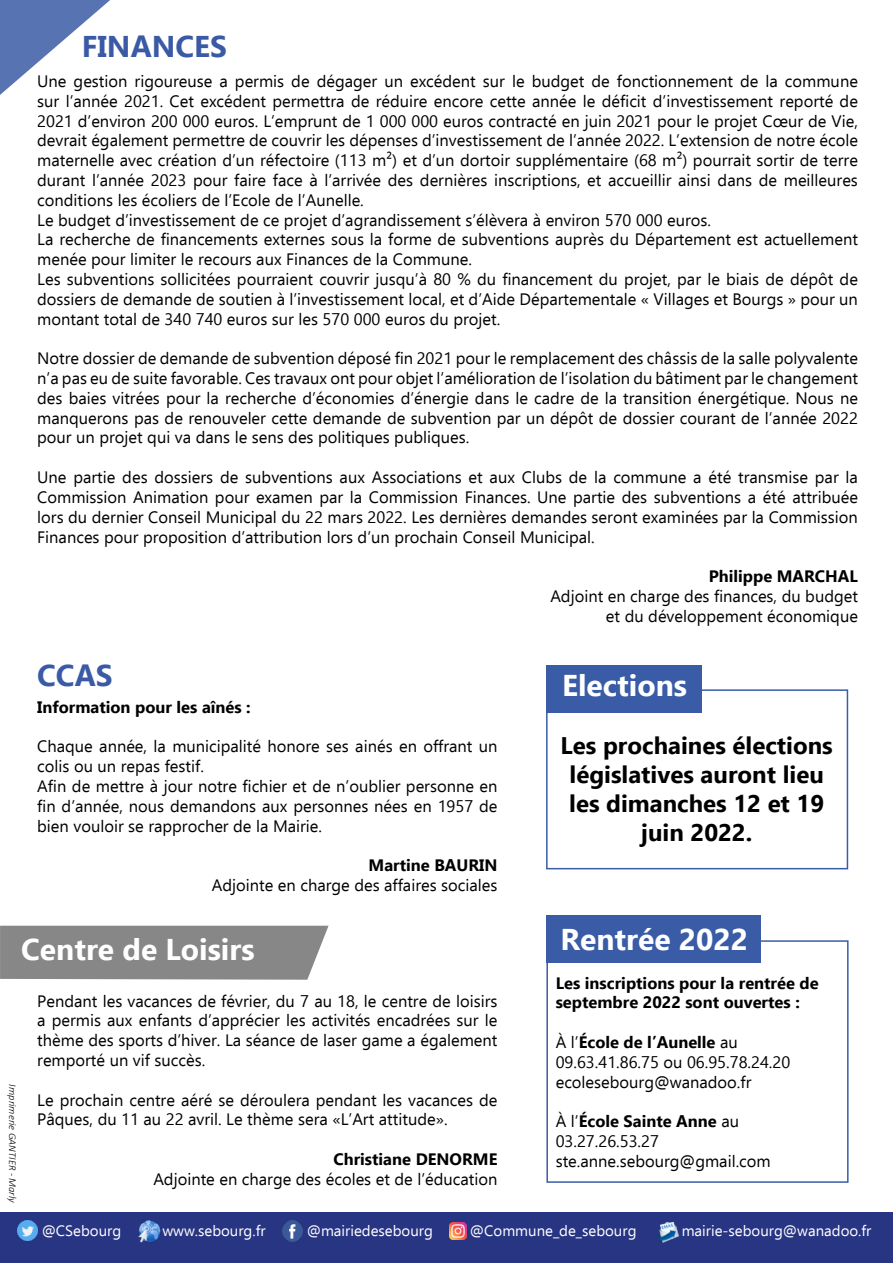
<style>
.page{position:relative;width:893px;height:1263px;background:#fff}
.page>*{position:absolute;margin:0;border:0;box-sizing:border-box;transform-origin:0 0}
.t1{font:700 30px "Ebrima";color:#fff}
.t2{font:700 30px "Ebrima";color:#3b5aa5}
.t3{font:700 24px/28.8px "Ebrima";color:#000;text-align:center}
.t4{font:16.5px/19.8px "Ebrima";color:#000}
.t5{font:700 16.5px/19.8px "Ebrima";color:#000}
.t6{font:15px "Ebrima";color:#fff}
.t7{font:italic 300 10.5px "Calibri";color:#000}
.s1{font-weight:700}
</style>
<div class="page">
<div style="left:546px;top:940px;width:302px;height:243px;border:2px solid #3a5ca7"></div>
<svg style="left:0;top:0;width:110px;height:95px"></svg>
<div style="left:0;top:1213px;width:893px;height:50px;background:#283583"></div>
<img style="left:17px;top:1220px;width:20px;height:21px">
<img style="left:138px;top:1221px;width:22px;height:21px">
<img style="left:283px;top:1221px;width:20px;height:20px">
<img style="left:449px;top:1222px;width:18px;height:18px">
<img style="left:658px;top:1222px;width:21px;height:20px">
<div style="left:546px;top:915px;width:215px;height:48px;background:#3a5ca7"></div>
<div style="left:0;top:926px;width:329px;height:54px;background:#878787"></div>
<div style="left:546px;top:689px;width:302px;height:180px;border:2px solid #3a5ca7"></div>
<div style="left:546px;top:665px;width:156px;height:48px;background:#3a5ca7"></div>
<h1 class="t2" style="left:82px;top:23px;width:147px">FINANCES</h1>
<p class="t4" style="left:37px;top:71px;width:822px">Une gestion rigoureuse a permis de dégager un excédent sur le budget de fonctionnement de la commune sur l’année 2021. Cet excédent permettra de réduire encore cette année le déficit d’investissement reporté de 2021 d’environ 200 000 euros. L’emprunt de 1 000 000 euros contracté en juin 2021 pour le projet Cœur de Vie, devrait également permettre de couvrir les dépenses d’investissement de l’année 2022. L’extension de notre école maternelle avec création d’un réfectoire (113 m²) et d’un dortoir supplémentaire (68 m²) pourrait sortir de terre durant l’année 2023 pour faire face à l’arrivée des dernières inscriptions, et accueillir ainsi dans de meilleures conditions les écoliers de l’Ecole de l’Aunelle.<br>Le budget d’investissement de ce projet d’agrandissement s’élèvera à environ 570 000 euros.<br>La recherche de financements externes sous la forme de subventions auprès du Département est actuellement menée pour limiter le recours aux Finances de la Commune.<br>Les subventions sollicitées pourraient couvrir jusqu’à 80 % du financement du projet, par le biais de dépôt de dossiers de demande de soutien à l’investissement local, et d’Aide Départementale « Villages et Bourgs » pour un montant total de 340 740 euros sur les 570 000 euros du projet.</p>
<p class="t4" style="left:37px;top:348px;width:822px;text-align:justify">Notre dossier de demande de subvention déposé fin 2021 pour le remplacement des châssis de la salle polyvalente n’a pas eu de suite favorable. Ces travaux ont pour objet l’amélioration de l’isolation du bâtiment par le changement des baies vitrées pour la recherche d’économies d’énergie dans le cadre de la transition énergétique. Nous ne manquerons pas de renouveler cette demande de subvention par un dépôt de dossier courant de l’année 2022 pour un projet qui va dans le sens des politiques publiques.</p>
<p class="t4" style="left:37px;top:467px;width:822px;text-align:justify">Une partie des dossiers de subventions aux Associations et aux Clubs de la commune a été transmise par la Commission Animation pour examen par la Commission Finances. Une partie des subventions a été attribuée lors du dernier Conseil Municipal du 22 mars 2022. Les dernières demandes seront examinées par la Commission Finances pour proposition d’attribution lors d’un prochain Conseil Municipal.</p>
<p class="t5" style="left:709px;top:565px;width:151px">Philippe MARCHAL</p>
<p class="t4" style="left:550px;top:586px;width:309px;text-align:right">Adjoint en charge des finances, du budget et du développement économique</p>
<h1 class="t2" style="left:37px;top:652px;width:77px">CCAS</h1>
<h1 class="t1" style="left:562px;top:662px;width:126px">Elections</h1>
<p class="t5" style="left:37px;top:696px;width:215px">Information pour les aînés :</p>
<p class="t4" style="left:37px;top:736px;width:462px">Chaque année, la municipalité honore ses ainés en offrant un colis ou un repas festif.<br>Afin de mettre à jour notre fichier et de n’oublier personne en fin d’année, nous demandons aux personnes nées en 1957 de bien vouloir se rapprocher de la Mairie.</p>
<p class="t5" style="left:369px;top:854px;width:130px">Martine BAURIN</p>
<p class="t4" style="left:212px;top:875px;width:287px">Adjointe en charge des affaires sociales</p>
<h2 class="t3" style="left:561px;top:730px;width:274px">Les prochaines élections législatives auront lieu les dimanches 12 et 19 juin 2022.</h2>
<h1 class="t1" style="left:21px;top:925px;width:235px">Centre de Loisirs</h1>
<h1 class="t1" style="left:561px;top:916px;width:189px">Rentrée 2022</h1>
<p class="t4" style="left:37px;top:990px;width:462px;text-align:justify">Pendant les vacances de février, du 7 au 18, le centre de loisirs a permis aux enfants d’apprécier les activités encadrées sur le thème des sports d’hiver. La séance de laser game a également remporté un vif succès.</p>
<p class="t4" style="left:37px;top:1089px;width:462px">Le prochain centre aéré se déroulera pendant les vacances de<br>Pâques, du 11 au 22 avril. Le thème sera «L’Art attitude».</p>
<p class="t5" style="left:333px;top:1148px;width:166px">Christiane DENORME</p>
<p class="t4" style="left:153px;top:1168px;width:346px">Adjointe en charge des écoles et de l’éducation</p>
<p class="t5" style="left:556px;top:972px;width:265px">Les inscriptions pour la rentrée de septembre 2022 sont ouvertes :</p>
<p class="t4" style="left:556px;top:1032px;width:236px">À l’<span class="s1">École de l’Aunelle</span> au<br>09.63.41.86.75 ou 06.95.78.24.20 ecolesebourg@wanadoo.fr</p>
<p class="t4" style="left:556px;top:1111px;width:217px">À l’<span class="s1">École Sainte Anne</span> au<br>03.27.26.53.27 ste.anne.sebourg@gmail.com</p>
<p class="t7" style="left:19px;top:1084px;width:120px;rotate:90deg">Imprimerie GANTIER - Marly</p>
<p class="t6" style="left:42px;top:1220px;width:81px">@CSebourg</p>
<p class="t6" style="left:162px;top:1220px;width:105px">www.sebourg.fr</p>
<p class="t6" style="left:307px;top:1220px;width:128px">@mairiedesebourg</p>
<p class="t6" style="left:470px;top:1220px;width:168px">@Commune_de_sebourg</p>
<p class="t6" style="left:682px;top:1220px;width:191px">mairie-sebourg@wanadoo.fr</p>
</div>
